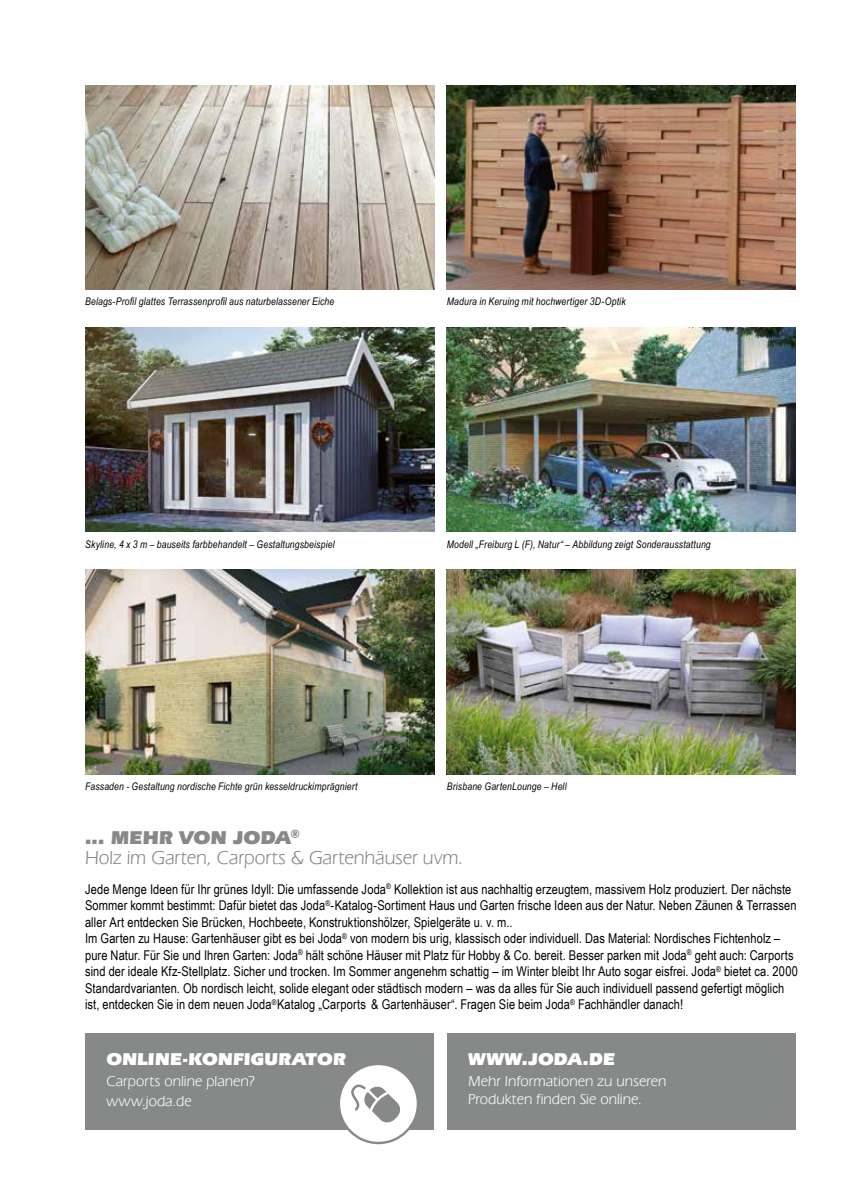
<style>
.page{position:relative;width:851px;height:1191px;background:#fff}
.page>*{position:absolute;margin:0;border:0;box-sizing:border-box;transform-origin:0 0}
.t1{font:19.5px "Eras IT Cby BT";letter-spacing:-.005em;color:#878988}
.t2{font:900 19.5px "Eras IT Cby BT";letter-spacing:.005em;color:#878988}
.t3{font:900 18px "Eras IT Cby BT";letter-spacing:.005em;color:#fff}
.t4{font:15px/18px "Eras IT Cby BT";letter-spacing:.005em;color:#fff}
.t5{font:13.5px/16.5px "Arial Narrow";letter-spacing:.005em;color:#000}
.t6{font:italic 10.5px "Arial Narrow";letter-spacing:.015em;color:#000}
</style>
<div class="page">
<div style="left:446px;top:1033px;width:349px;height:96px;background:#878988"></div>
<div style="left:85px;top:1033px;width:349px;height:96px;background:#878988"></div>
<div style="left:339px;top:1064px;width:79px;height:79px;background:#fff;border-radius:50%"></div>
<div style="left:337px;top:1062px;width:82px;height:82px;border:2px solid #878988;border-radius:50%"></div>
<svg style="left:351px;top:1084px;width:49px;height:39px"></svg>
<img style="left:85px;top:85px;width:349px;height:204px">
<img style="left:446px;top:85px;width:349px;height:204px">
<img style="left:85px;top:327px;width:349px;height:204px">
<img style="left:446px;top:327px;width:349px;height:204px">
<img style="left:85px;top:570px;width:349px;height:204px">
<img style="left:446px;top:570px;width:349px;height:204px">
<p class="t6" style="left:85px;top:294px;width:251px">Belags-Profil glattes Terrassenprofil aus naturbelassener Eiche</p>
<p class="t6" style="left:446px;top:294px;width:180px">Madura in Keruing mit hochwertiger 3D-Optik</p>
<p class="t6" style="left:85px;top:537px;width:251px">Skyline, 4 x 3 m – bauseits farbbehandelt – Gestaltungsbeispiel</p>
<p class="t6" style="left:446px;top:537px;width:265px">Modell „Freiburg L (F), Natur“ – Abbildung zeigt Sonderausstattung</p>
<p class="t6" style="left:85px;top:779px;width:274px">Fassaden - Gestaltung nordische Fichte grün kesseldruckimprägniert</p>
<p class="t6" style="left:446px;top:779px;width:121px">Brisbane GartenLounge – Hell</p>
<h1 class="t2" style="left:85px;top:825px;width:216px">... MEHR VON JODA<sup>®</sup></h1>
<p class="t5" style="left:85px;top:880px;width:714px">Jede Menge Ideen für Ihr grünes Idyll: Die umfassende Joda<sup>®</sup> Kollektion ist aus nachhaltig erzeugtem, massivem Holz produziert. Der nächste Sommer kommt bestimmt: Dafür bietet das Joda<sup>®</sup>-Katalog-Sortiment Haus und Garten frische Ideen aus der Natur. Neben Zäunen &amp; Terrassen aller Art entdecken Sie Brücken, Hochbeete, Konstruktionshölzer, Spielgeräte u. v. m..<br>Im Garten zu Hause: Gartenhäuser gibt es bei Joda<sup>®</sup> von modern bis urig, klassisch oder individuell. Das Material: Nordisches Fichtenholz – pure Natur. Für Sie und Ihren Garten: Joda<sup>®</sup> hält schöne Häuser mit Platz für Hobby &amp; Co. bereit. Besser parken mit Joda<sup>®</sup> geht auch: Carports sind der ideale Kfz-Stellplatz. Sicher und trocken. Im Sommer angenehm schattig – im Winter bleibt Ihr Auto sogar eisfrei. Joda<sup>®</sup> bietet ca. 2000<br>Standardvarianten. Ob nordisch leicht, solide elegant oder städtisch modern – was da alles für Sie auch individuell passend gefertigt möglich ist, entdecken Sie in dem neuen Joda<sup>®</sup>Katalog „Carports &amp; Gartenhäuser“. Fragen Sie beim Joda<sup>®</sup> Fachhändler danach!</p>
<h1 class="t1" style="left:85px;top:845px;width:379px">Holz im Garten, Carports &amp; Gartenhäuser uvm.</h1>
<h2 class="t3" style="left:106px;top:1048px;width:241px">ONLINE-KONFIGURATOR</h2>
<p class="t4" style="left:106px;top:1070px;width:150px;line-height:20.1px">Carports online planen? www.joda.de</p>
<h2 class="t3" style="left:468px;top:1048px;width:148px">WWW.JODA.DE</h2>
<p class="t4" style="left:468px;top:1071px;width:200px">Mehr Informationen zu unseren<br>Produkten finden Sie online.</p>
</div>
